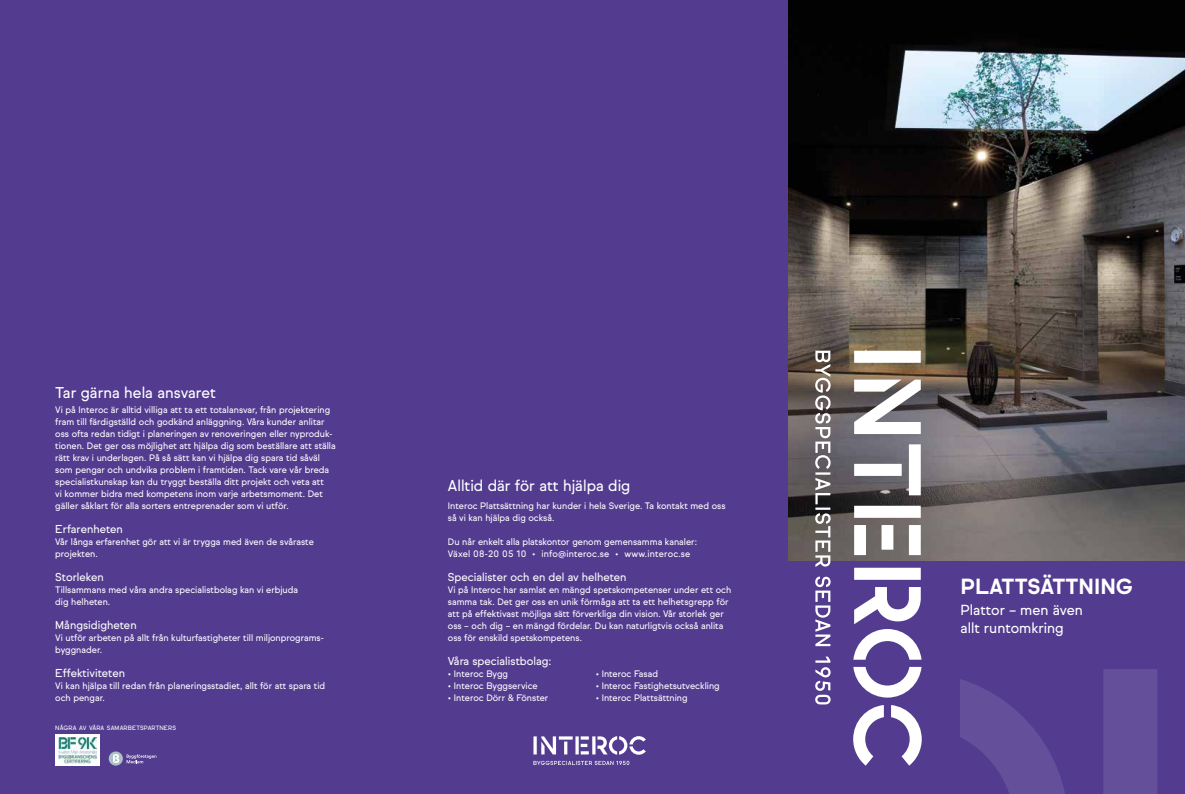
<style>
.page{position:relative;width:1185px;height:794px;background:#533c90}
.page>*{position:absolute;margin:0;border:0;box-sizing:border-box;transform-origin:0 0}
.t1{font:700 21px "Sul Sans";color:#fff}
.t2{font:15px "Sul Sans";color:#fff}
.t3{font:14px/18px "Sul Sans";color:#fff}
.t4{font:11px "Sul Sans";color:#fff}
.t5{font:9px/12px "Sul Sans";color:#fff}
.t6{font:6px "Sul Sans";letter-spacing:.02em;color:#fff}
</style>
<div class="page">
<svg style="left:960px;top:669px;width:197px;height:125px"></svg>
<img style="left:788px;top:0;width:397px;height:560px">
<svg style="left:815px;top:351px;width:107px;height:414px"></svg>
<svg style="left:533px;top:736px;width:113px;height:29px"></svg>
<div style="left:109px;top:751px;width:14px;height:14px;background:#adc0c8;border-radius:50%"></div>
<svg style="left:113px;top:754px;width:6px;height:9px"></svg>
<svg style="left:127px;top:754px;width:29px;height:9px"></svg>
<div style="left:55px;top:734px;width:45px;height:31px;background:#fff"></div>
<img style="left:58px;top:737px;width:39px;height:26px">
<h2 class="t2" style="left:55px;top:384px;width:162px">Tar gärna hela ansvaret</h2>
<p class="t5" style="left:55px;top:404px;width:282px">Vi på Interoc är alltid villiga att ta ett totalansvar, från projektering fram till färdigställd och godkänd anläggning. Våra kunder anlitar oss ofta redan tidigt i planeringen av renoveringen eller nyproduk&shy;tionen. Det ger oss möjlighet att hjälpa dig som beställare att ställa rätt krav i underlagen. På så sätt kan vi hjälpa dig spara tid såväl som pengar och undvika problem i framtiden. Tack vare vår breda specialistkunskap kan du tryggt beställa ditt projekt och veta att<br>vi kommer bidra med kompetens inom varje arbetsmoment. Det gäller såklart för alla sorters entreprenader som vi utför.</p>
<p class="t4" style="left:55px;top:523px;width:69px">Erfarenheten</p>
<p class="t5" style="left:55px;top:536px;width:260px">Vår långa erfarenhet gör att vi är trygga med även de svåraste projekten.</p>
<p class="t4" style="left:55px;top:571px;width:50px">Storleken</p>
<p class="t5" style="left:55px;top:584px;width:244px">Tillsammans med våra andra specialistbolag kan vi erbjuda dig helheten.</p>
<p class="t4" style="left:55px;top:619px;width:83px">Mångsidigheten</p>
<p class="t5" style="left:55px;top:632px;width:270px">Vi utför arbeten på allt från kulturfastigheter till miljonprograms&shy;byggnader.</p>
<p class="t4" style="left:55px;top:667px;width:71px">Effektiviteten</p>
<p class="t5" style="left:55px;top:680px;width:271px">Vi kan hjälpa till redan från planeringsstadiet, allt för att spara tid och pengar.</p>
<p class="t6" style="left:55px;top:724px;width:122px">NÅGRA AV VÅRA SAMARBETSPARTNERS</p>
<h2 class="t2" style="left:448px;top:477px;width:184px">Alltid där för att hjälpa dig</h2>
<p class="t5" style="left:448px;top:500px;width:279px">Interoc Plattsättning har kunder i hela Sverige. Ta kontakt med oss så vi kan hjälpa dig också.</p>
<p class="t5" style="left:448px;top:536px;width:251px">Du når enkelt alla platskontor genom gemensamma kanaler:<br>Växel 08-20 05 10 • info@interoc.se • www.interoc.se</p>
<p class="t4" style="left:448px;top:570px;width:180px">Specialister och en del av helheten</p>
<p class="t5" style="left:448px;top:584px;width:285px">Vi på Interoc har samlat en mängd spetskompetenser under ett och samma tak. Det ger oss en unik förmåga att ta ett helhetsgrepp för att på effektivast möjliga sätt förverkliga din vision. Vår storlek ger oss – och dig – en mängd fördelar. Du kan naturligtvis också anlita oss för enskild spetskompetens.</p>
<p class="t4" style="left:448px;top:654px;width:105px">Våra specialistbolag:</p>
<p class="t5" style="left:448px;top:668px;width:62px">• Interoc Bygg</p>
<p class="t5" style="left:448px;top:680px;width:91px">• Interoc Byggservice</p>
<p class="t5" style="left:448px;top:692px;width:102px">• Interoc Dörr &amp; Fönster</p>
<p class="t5" style="left:596px;top:668px;width:64px">• Interoc Fasad</p>
<p class="t5" style="left:596px;top:680px;width:126px">• Interoc Fastighetsutveckling</p>
<p class="t5" style="left:596px;top:692px;width:94px">• Interoc Plattsättning</p>
<h1 class="t1" style="left:960px;top:573px;width:174px">PLATTSÄTTNING</h1>
<h3 class="t3" style="left:960px;top:600px;width:124px">Plattor – men även allt runtomkring</h3>
</div>
